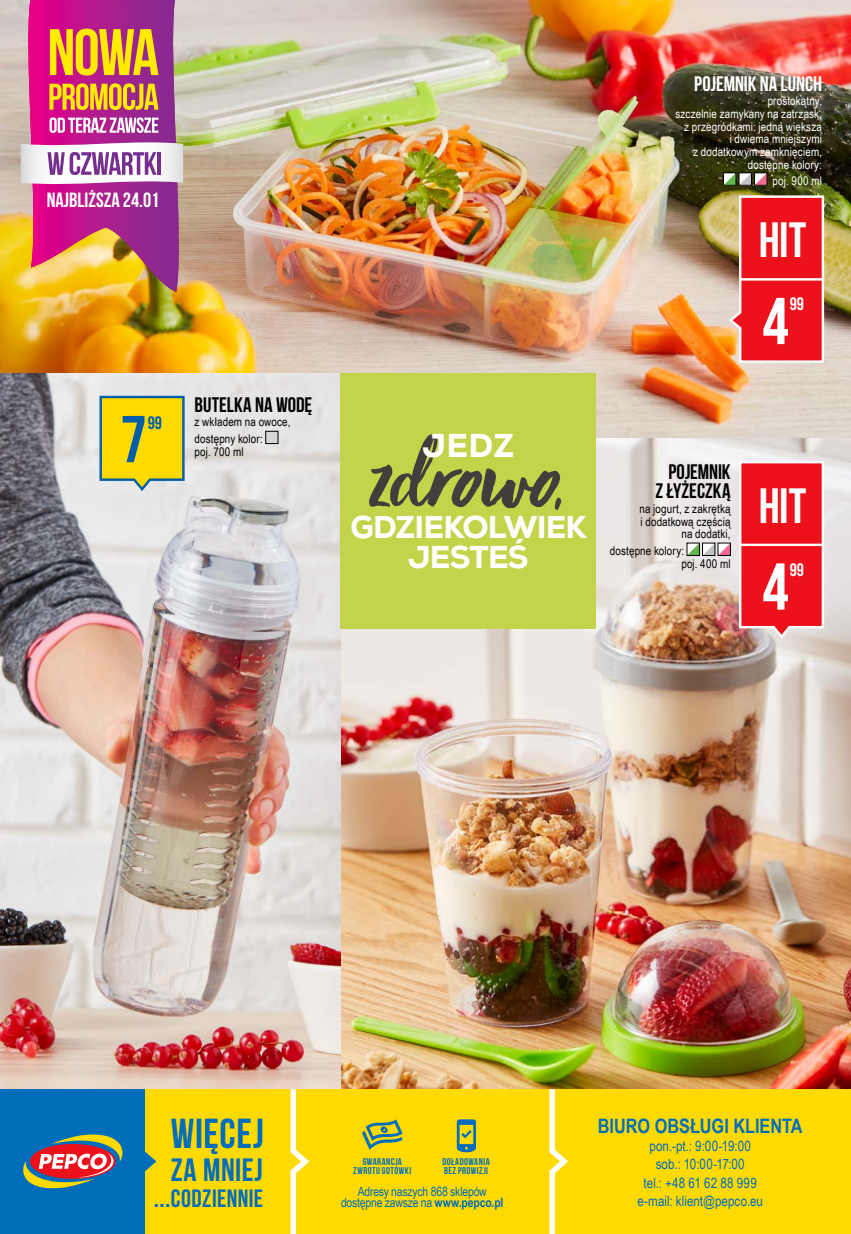
<style>
.page{position:relative;width:851px;height:1234px;background:#fff}
.page>*{position:absolute;margin:0;border:0;box-sizing:border-box;transform-origin:0 0}
.t1{font:93px "Viva Beautiful B";color:#413e3b}
.t2{font:700 66px "Bebas Neue";color:#fff}
.t3{font:700 66px "Bebas Neue";color:#005ea9}
.t4{font:700 49.5px "Bebas Neue";letter-spacing:-.005em;color:#fff}
.t5{font:700 41.85px "Bebas Neue";letter-spacing:.015em;color:#006dbb}
.t6{font:800 33px "Nexa";color:#fff}
.t7{font:700 32.25px "Bebas Neue";letter-spacing:.015em;color:#006dbb}
.t8{font:800 31.5px/30px "Nexa";letter-spacing:-.025em;color:#fff;text-align:center}
.t9{font:700 25.05px "Bebas Neue";letter-spacing:.015em;color:#006dbb}
.t10{font:700 21px/19.5px "Bebas Neue";color:#000;text-align:right}
.t11{font:700 21px "Bebas Neue";letter-spacing:-.005em;color:#fff}
.t12{font:700 20.55px "Bebas Neue";color:#fff}
.t13{font:700 19.8px "Arial Narrow";color:#006dbb}
.t14{font:700 18px "Bebas Neue";color:#fff}
.t15{font:700 18px "Bebas Neue";color:#005ea9}
.t16{font:14.1px/18.5px "Arial Narrow";letter-spacing:.005em;color:#006dbb;text-align:center}
.t17{font:12.75px/11.4px "Arial Narrow";letter-spacing:-.02em;color:#006dbb;text-align:center}
.t18{font:12px/12.9px "Arial Narrow";letter-spacing:.01em;color:#fff;text-align:right}
.t19{font:12px/12.8px "Arial Narrow";letter-spacing:.01em;color:#000}
.t20{font:700 9.9px/9px "Bebas Neue";letter-spacing:.045em;color:#006dbb;text-align:center}
.s1{font-size:28.5px}
.s2{font-weight:700}
</style>
<div class="page">
<img style="left:0;top:0;width:850px;height:438px">
<img style="left:340px;top:438px;width:510px;height:650px">
<img style="left:0;top:373px;width:340px;height:715px">
<svg style="left:98px;top:394px;width:88px;height:99px;background:#e3d034"></svg>
<div style="left:266px;top:431px;width:12px;height:12px;background:#d7d6d7"></div>
<div style="left:265px;top:431px;width:13px;height:12px;border:1px solid #000"></div>
<svg style="left:723px;top:173px;width:42px;height:12px"></svg>
<div style="left:754px;top:173px;width:13px;height:12px;border:1px solid #000"></div>
<svg style="left:726px;top:276px;width:99px;height:88px;background:#ec3c3d"></svg>
<div style="left:738px;top:195px;width:86px;height:85px;background:#ec111a;border:2px solid #fff"></div>
<svg style="left:686px;top:543px;width:42px;height:12px"></svg>
<svg style="left:737px;top:542px;width:88px;height:98px;background:#e93b41"></svg>
<div style="left:738px;top:461px;width:86px;height:85px;background:#ec111a;border:2px solid #fff"></div>
<div style="left:340px;top:373px;width:255px;height:255px;background:#c3d44a"></div>
<div style="left:0;top:1088px;width:850px;height:145px;background:#ffda00"></div>
<svg style="left:0;top:1088px;width:156px;height:145px;background:#35769d"></svg>
<svg style="left:288px;top:1083px;width:25px;height:150px"></svg>
<svg style="left:546px;top:1083px;width:26px;height:150px"></svg>
<svg style="left:362px;top:1119px;width:40px;height:30px"></svg>
<svg style="left:457px;top:1119px;width:19px;height:32px"></svg>
<img style="left:23px;top:0;width:162px;height:292px">
<svg style="left:21px;top:0;width:162px;height:267px;background:#c76688"></svg>
<h3 class="t12" style="left:47px;top:189px;width:114px">NAJBLIŻSZA 24.01</h3>
<h2 class="t3" style="left:120px;top:403px;width:28px">7</h2>
<h3 class="t15" style="left:148px;top:412px;width:16px">99</h3>
<h3 class="t10" style="left:194px;top:394px;width:119px">BUTELKA NA WODĘ</h3>
<p class="t19" style="left:194px;top:413px;width:97px;line-height:16.5px">z wkładem na owoce, dostępny kolor:</p>
<p class="t19" style="left:194px;top:444px;width:50px">poj. 700 ml</p>
<h3 class="t11" style="left:694px;top:72px;width:129px">POJEMNIK NA LUNCH</h3>
<p class="t18" style="left:675px;top:94px;width:148px">prostokątny,<br>szczelnie zamykany na zatrzask, z przegródkami: jedną większą<br>i dwiema mniejszymi<br>z dodatkowym zamknięciem, dostępne kolory:</p>
<p class="t18" style="left:772px;top:173px;width:51px">poj. 900 ml</p>
<h3 class="t4" style="left:758px;top:213px;width:49px">HIT</h3>
<h2 class="t2" style="left:762px;top:285px;width:28px">4</h2>
<h3 class="t14" style="left:789px;top:294px;width:16px">99</h3>
<h3 class="t6" style="left:422px;top:424px;width:93px">JEDZ</h3>
<h1 class="t1" style="left:371px;top:417px;width:195px">zdrowo,</h1>
<h3 class="t8" style="left:350px;top:512px;width:238px">GDZIEKOLWIEK<br>JESTEŚ</h3>
<h3 class="t10" style="left:655px;top:461px;width:77px">POJEMNIK<br>Z ŁYŻECZKĄ</h3>
<p class="t19" style="left:639px;top:501px;width:93px;text-align:right">na jogurt, z zakrętką i dodatkową częścią na dodatki,</p>
<p class="t19" style="left:681px;top:543px;width:51px;text-indent:-71px">dostępne kolory:<br>poj. 400 ml</p>
<h3 class="t4" style="left:758px;top:478px;width:49px">HIT</h3>
<h2 class="t2" style="left:762px;top:550px;width:28px">4</h2>
<h3 class="t14" style="left:789px;top:559px;width:16px">99</h3>
<h3 class="t5" style="left:171px;top:1110px;width:95px">WIĘCEJ</h3>
<h3 class="t7" style="left:171px;top:1151px;width:94px">ZA MNIEJ</h3>
<h3 class="t9" style="left:154px;top:1184px;width:111px"><span class="s1">...</span>CODZIENNIE</h3>
<p class="t20" style="left:353px;top:1156px;width:60px">GWARANCJA<br>ZWROTU GOTÓWKI</p>
<p class="t20" style="left:442px;top:1156px;width:49px;text-align:left">DOŁADOWANIA<br>BEZ PROWIZJI</p>
<p class="t17" style="left:341px;top:1184px;width:164px">Adresy naszych 868 sklepów dostępne zawsze na <span class="s2">www.pepco.pl</span></p>
<h3 class="t13" style="left:597px;top:1110px;width:206px">BIURO OBSŁUGI KLIENTA</h3>
<p class="t16" style="left:637px;top:1135px;width:127px">pon.-pt.: 9:00-19:00 sob.: 10:00-17:00<br>tel.: +48 61 62 88 999 e-mail: klient@pepco.eu</p>
</div>
